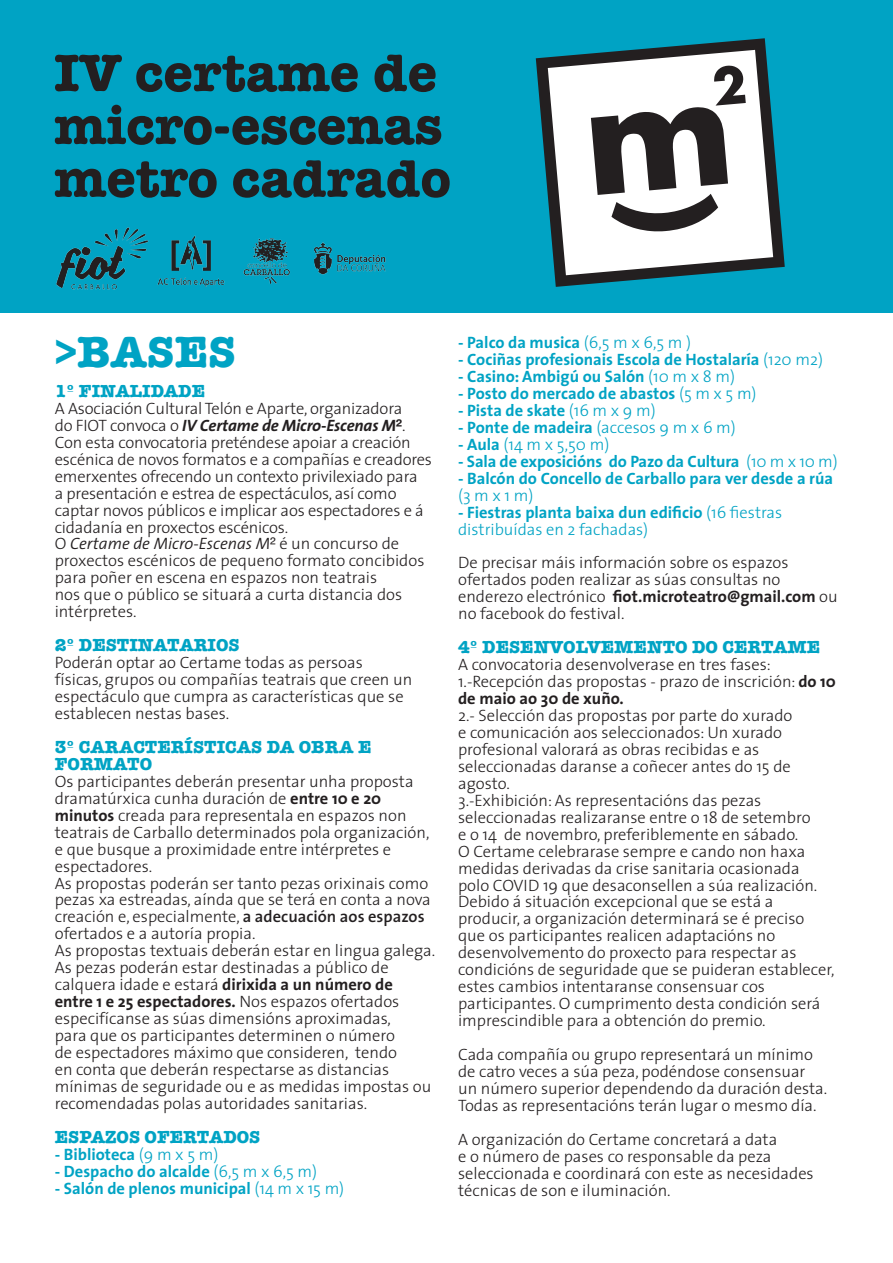
<style>
.page{position:relative;width:893px;height:1263px;background:#fff}
.page>*{position:absolute;margin:0;border:0;box-sizing:border-box;transform-origin:0 0}
.t1{font:700 54.3px/52.8px "American Typewriter";color:#231f20}
.t2{font:700 45px "American Typewriter";color:#00a3c4}
.t3{font:700 18px/17px "American Typewriter";color:#00a3c4}
.t4{font:300 16.5px/17px "The Sans";color:#231f20}
.t5{font:700 16.5px/17px "The Sans";color:#00a3c4}
.t6{font:300 16.5px/17px "The Sans";color:#00a3c4}
.s1{font-weight:700;font-style:italic}
.s2{font-family:"Helvetica Neue";font-weight:700}
.s3{font-style:italic}
.s4{font-family:"Helvetica Neue";font-weight:400}
.s5{font-weight:700}
.s6{font-weight:600}
.s7{font-weight:300}
</style>
<div class="page">
<div style="left:0;top:0;width:893px;height:313px;background:#00a3c4"></div>
<svg style="left:536px;top:38px;width:249px;height:249px"></svg>
<svg style="left:548px;top:50px;width:225px;height:225px;background:#bcc3c5"></svg>
<svg style="left:591px;top:66px;width:155px;height:165px;background:#abaaaa"></svg>
<img style="left:56px;top:227px;width:330px;height:63px">
<p class="t1" style="left:54px;top:47px;width:399px">IV certame de micro-escenas metro cadrado</p>
<p class="t2" style="left:55px;top:324px;width:183px">&gt;BASES</p>
<p class="t3" style="left:55px;top:382px;width:152px">1º FINALIDADE</p>
<p class="t4" style="left:55px;top:399px;width:379px">A Asociación Cultural Telón e Aparte, organizadora<br>do FIOT convoca o <span class="s1">IV Certame de Micro-Escenas M</span><span class="s2">²</span>.<br>Con esta convocatoria preténdese apoiar a creación escénica de novos formatos e a compañías e creadores emerxentes ofrecendo un contexto privilexiado para<br>a presentación e estrea de espectáculos, así como captar novos públicos e implicar aos espectadores e á cidadanía en proxectos escénicos.</p>
<p class="t4" style="left:55px;top:535px;width:371px">O <span class="s3">Certame de Micro-Escenas M</span><span class="s4">²</span> é un concurso de proxectos escénicos de pequeno formato concibidos para poñer en escena en espazos non teatrais<br>nos que o público se situará a curta distancia dos intérpretes.</p>
<p class="t3" style="left:55px;top:637px;width:186px">2º DESTINATARIOS</p>
<p class="t4" style="left:55px;top:653px;width:359px">Poderán optar ao Certame todas as persoas físicas, grupos ou compañías teatrais que creen un espectáculo que cumpra as características que se establecen nestas bases.</p>
<p class="t3" style="left:55px;top:738px;width:318px">3º CARACTERÍSTICAS DA OBRA E<br>FORMATO</p>
<p class="t4" style="left:55px;top:772px;width:376px">Os participantes deberán presentar unha proposta dramatúrxica cunha duración de <span class="s5">entre 10 e 20 minutos</span> creada para representala en espazos non teatrais de Carballo determinados pola organización, e que busque a proximidade entre intérpretes e espectadores.</p>
<p class="t4" style="left:55px;top:874px;width:378px">As propostas poderán ser tanto pezas orixinais como pezas xa estreadas, aínda que se terá en conta a nova creación e, especialmente, <span class="s6">a adecuación aos espazos </span>ofertados e a autoría propia.</p>
<p class="t4" style="left:55px;top:942px;width:382px">As propostas textuais deberán estar en lingua galega.</p>
<p class="t4" style="left:55px;top:959px;width:378px">As pezas poderán estar destinadas a público de calquera idade e estará <span class="s5">dirixida a un número de entre 1 e 25 espectadores.</span> Nos espazos ofertados especifícanse as súas dimensións aproximadas,<br>para que os participantes determinen o número<br>de espectadores máximo que consideren, tendo<br>en conta que deberán respectarse as distancias mínimas de seguridade ou e as medidas impostas ou recomendadas polas autoridades sanitarias.</p>
<p class="t3" style="left:55px;top:1128px;width:207px">ESPAZOS OFERTADOS</p>
<p class="t5" style="left:55px;top:1145px;width:165px">- Biblioteca <span class="s7">(9 m x 5 m)</span></p>
<p class="t5" style="left:55px;top:1162px;width:264px">- Despacho do alcalde <span class="s7">(6,5 m x 6,5 m)</span></p>
<p class="t5" style="left:55px;top:1179px;width:291px">- Salón de plenos municipal <span class="s7">(14 m x 15 m)</span></p>
<p class="t5" style="left:458px;top:334px;width:235px">- Palco da musica <span class="s7">(6,5 m x 6,5 m )</span></p>
<p class="t5" style="left:458px;top:350px;width:366px">- Cociñas profesionais Escola de Hostalaría <span class="s7">(120 m2)</span></p>
<p class="t5" style="left:458px;top:367px;width:278px">- Casino: Ambigú ou Salón <span class="s7">(10 m x 8 m)</span></p>
<p class="t5" style="left:458px;top:384px;width:300px">- Posto do mercado de abastos <span class="s7">(5 m x 5 m)</span></p>
<p class="t5" style="left:458px;top:401px;width:199px">- Pista de skate <span class="s7">(16 m x 9 m)</span></p>
<p class="t5" style="left:458px;top:418px;width:279px">- Ponte de madeira <span class="s7">(accesos 9 m x 6 m)</span></p>
<p class="t6" style="left:458px;top:435px;width:153px"><span class="s5">- Aula</span> (14 m x 5,50 m)</p>
<p class="t5" style="left:458px;top:452px;width:381px">- Sala de exposicións do Pazo da Cultura <span class="s7">(10 m x 10 m)</span></p>
<p class="t5" style="left:458px;top:469px;width:377px">- Balcón do Concello de Carballo para ver desde a rúa <span class="s7">(3 m x 1 m)</span></p>
<p class="t6" style="left:458px;top:503px;width:326px"><span class="s5">- Fiestras planta baixa dun edificio</span> (16 fiestras distribuídas en 2 fachadas)</p>
<p class="t4" style="left:458px;top:554px;width:381px">De precisar máis información sobre os espazos ofertados poden realizar as súas consultas no enderezo electrónico <span class="s5">fiot.microteatro@gmail.com</span> ou no facebook do festival.</p>
<p class="t3" style="left:458px;top:639px;width:364px">4º DESENVOLVEMENTO DO CERTAME</p>
<p class="t4" style="left:458px;top:655px;width:314px">A convocatoria desenvolverase en tres fases:</p>
<p class="t4" style="left:458px;top:672px;width:379px">1.-Recepción das propostas - prazo de inscrición: <span class="s5">do 10 de maio ao 30 de xuño.</span></p>
<p class="t4" style="left:458px;top:706px;width:336px">2.- Selección das propostas por parte do xurado e comunicación aos seleccionados: Un xurado profesional valorará as obras recibidas e as seleccionadas daranse a coñecer antes do 15 de agosto.</p>
<p class="t4" style="left:458px;top:791px;width:378px">3.-Exhibición: As representacións das pezas seleccionadas realizaranse entre o 18 de setembro<br>e o 14 de novembro, preferiblemente en sábado.<br>O Certame celebrarase sempre e cando non haxa medidas derivadas da crise sanitaria ocasionada polo COVID 19 que desaconsellen a súa realización.<br>Debido á situación excepcional que se está a producir, a organización determinará se é preciso que os participantes realicen adaptacións no desenvolvemento do proxecto para respectar as condicións de seguridade que se puideran establecer, estes cambios intentaranse consensuar cos participantes. O cumprimento desta condición será imprescindible para a obtención do premio.</p>
<p class="t4" style="left:458px;top:1045px;width:371px">Cada compañía ou grupo representará un mínimo de catro veces a súa peza, podéndose consensuar un número superior dependendo da duración desta.<br>Todas as representacións terán lugar o mesmo día.</p>
<p class="t4" style="left:458px;top:1130px;width:357px">A organización do Certame concretará a data<br>e o número de pases co responsable da peza seleccionada e coordinará con este as necesidades técnicas de son e iluminación.</p>
</div>
